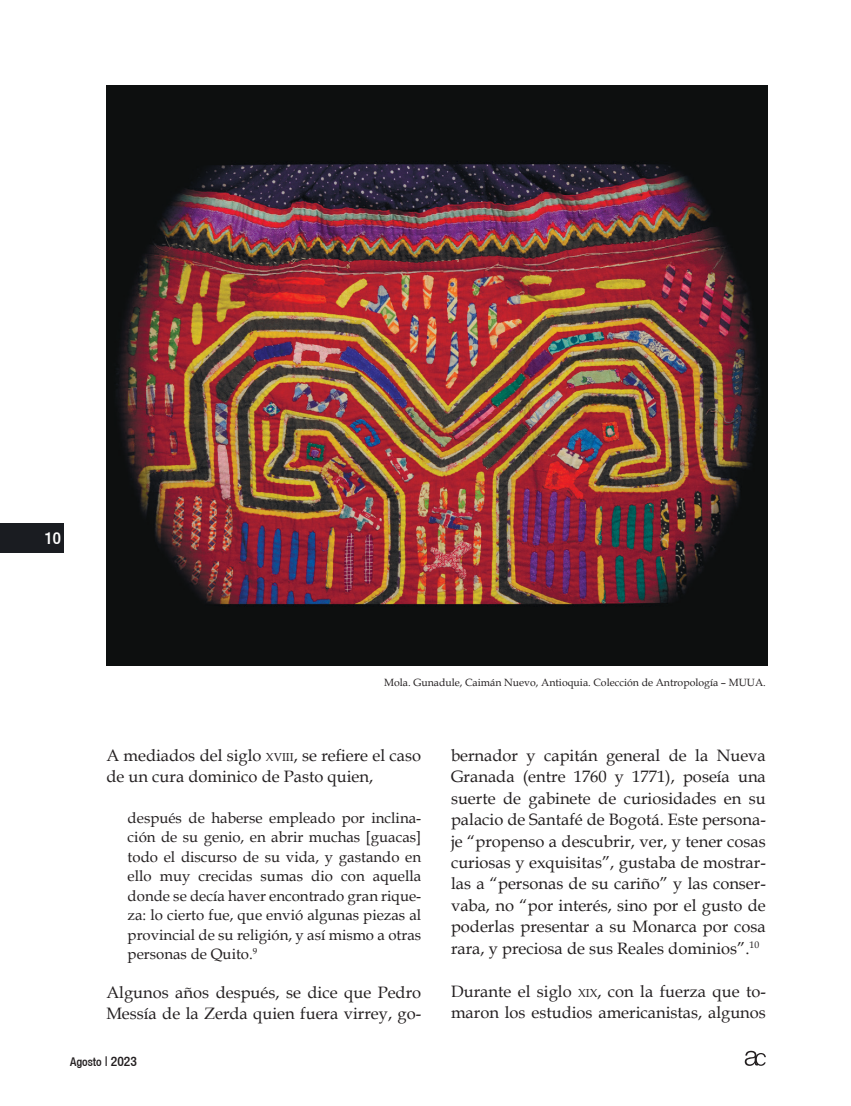
<style>
.page{position:relative;width:851px;height:1106px;background:#fff}
.page>*{position:absolute;margin:0;border:0;box-sizing:border-box;transform-origin:0 0}
.t1{font:500 condensed 16.95px "Helvetica 67";color:#fff}
.t2{font:16.5px/21.5px "Book Antiqua";color:#231f20}
.t3{font:15px/19.5px "Book Antiqua";color:#231f20;text-align:justify}
.t4{font:500 condensed 12px "Helvetica 67";color:#231f20}
.t5{font:10.5px "Book Antiqua";color:#231f20}
.s1{font-size:11.55px}
.s2{font-size:13.5px}
</style>
<div class="page">
<div style="left:0;top:523px;width:64px;height:29px;background:#1a1c21"></div>
<svg style="left:744px;top:1050px;width:21px;height:15px"></svg>
<img style="left:106px;top:85px;width:661px;height:580px">
<p class="t1" style="left:45px;top:528px;width:18px">10</p>
<p class="t5" style="left:384px;top:675px;width:383px">Mola. Gunadule, Caimán Nuevo, Antioquia. Colección de Antropología – MUUA.</p>
<p class="t2" style="left:106px;top:744px;width:316px">A mediados del siglo <span class="s1">XVIII</span>, se refiere el caso de un cura dominico de Pasto quien,</p>
<p class="t3" style="left:128px;top:807px;width:295px">después de haberse empleado por inclina&shy;ción de su genio, en abrir muchas [guacas] todo el discurso de su vida, y gastando en ello muy crecidas sumas dio con aquella donde se decía haver encontrado gran rique&shy;za: lo cierto fue, que envió algunas piezas al provincial de su religión, y así mismo a otras personas de Quito.<sup>9</sup></p>
<p class="t2" style="left:106px;top:981px;width:316px">Algunos años después, se dice que Pedro<br>Messía de la Zerda quien fuera virrey, go-</p>
<p class="t4" style="left:70px;top:1054px;width:68px">Agosto <span class="s2">| 2023</span></p>
<p class="t2" style="left:451px;top:744px;width:316px;text-align:justify">bernador y capitán general de la Nueva Granada (entre 1760 y 1771), poseía una suerte de gabinete de curiosidades en su palacio de Santafé de Bogotá. Este persona&shy;je “propenso a descubrir, ver, y tener cosas curiosas y exquisitas”, gustaba de mostrar&shy;las a “personas de su cariño” y las conser&shy;vaba, no “por interés, sino por el gusto de poderlas presentar a su Monarca por cosa rara, y preciosa de sus Reales dominios”.<sup>10</sup></p>
<p class="t2" style="left:451px;top:979px;width:316px">Durante el siglo <span class="s1">XIX</span>, con la fuerza que to&shy;maron los estudios americanistas, algunos</p>
</div>
